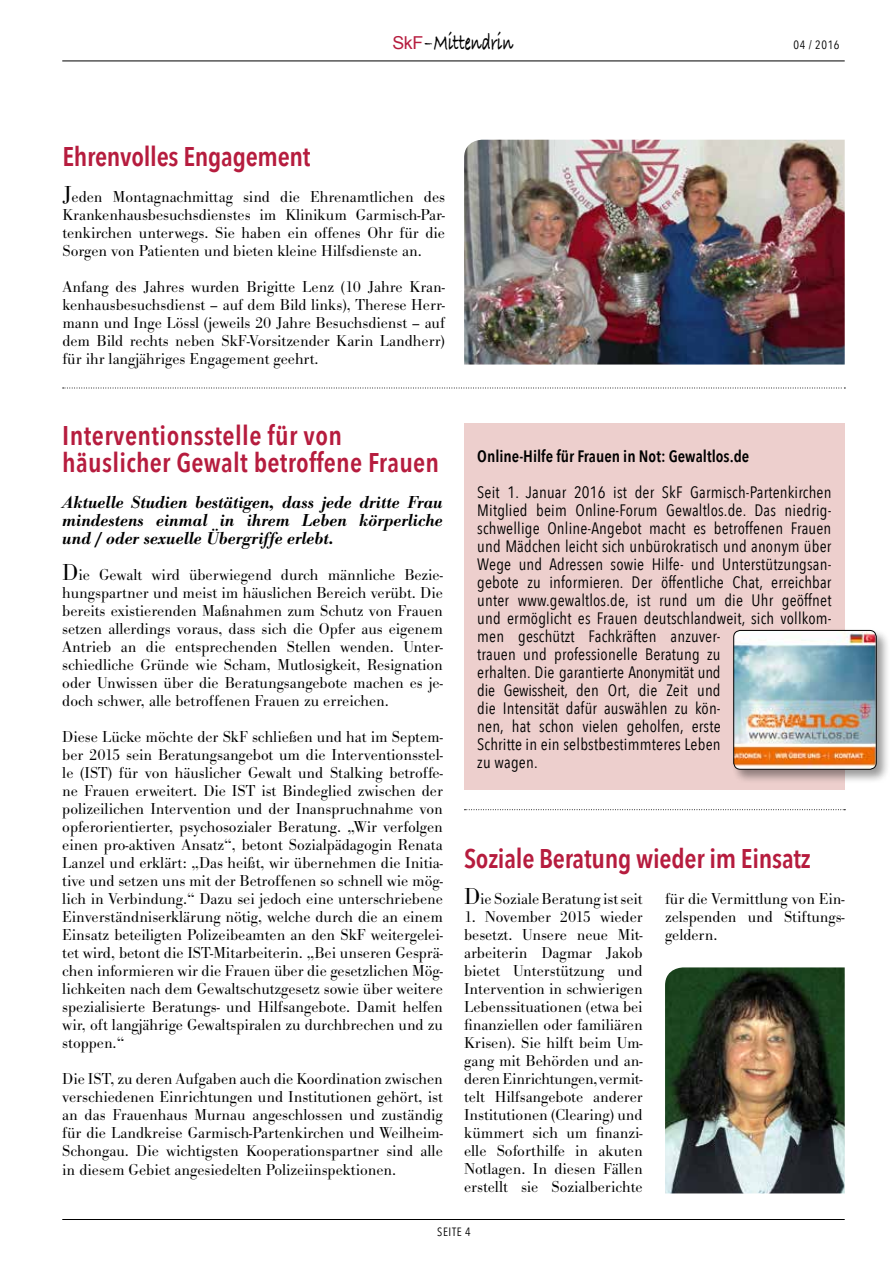
<style>
.page{position:relative;width:893px;height:1263px;background:#fff}
.page>*{position:absolute;margin:0;border:0;box-sizing:border-box;transform-origin:0 0}
.t1{font:600 27px/27px "Avenir Next Condensed";letter-spacing:.005em;color:#b61c3e}
.t2{font:24.3px "Bradley Hand ITCTT Bold";color:#000;scale:.67 1}
.t3{font:italic 600 18px/18px "Bodoni Antiqua T";color:#000;text-align:justify}
.t4{font:300 16.5px/18px "Bodoni Antiqua T";color:#000;text-align:justify}
.t5{font:16.5px/18px "Avenir Next Condensed";letter-spacing:.01em;color:#000}
.t6{font:600 16.5px "Avenir Next Condensed";color:#000}
.t7{font:12px "Avenir Next Condensed";letter-spacing:.05em;color:#000}
.s1{font-family:"Arial";font-size:17.85px;color:#b61c3e}
.s2{font-size:24px}
</style>
<div class="page">
<hr style="left:62px;top:61px;width:783px;height:1px;background:#000">
<hr style="left:62px;top:1219px;width:783px;height:1px;background:#000">
<div style="left:464px;top:423px;width:381px;height:367px;background:#edcfcd"></div>
<div style="left:731px;top:628px;width:160px;height:156px;background:#000;opacity:.4"></div>
<img style="left:734px;top:630px;width:142px;height:139px">
<div style="left:733px;top:630px;width:144px;height:139px;border:1px solid #000;border-radius:7px"></div>
<svg style="left:63px;top:388px;width:782px;height:1px"></svg>
<img style="left:464px;top:140px;width:381px;height:224px">
<img style="left:665px;top:967px;width:180px;height:226px">
<svg style="left:464px;top:809px;width:381px;height:1px"></svg>
<h2 class="t2" style="left:392px;top:23px;width:182px"><span class="s1">SkF</span>– Mittendrin</h2>
<h1 class="t1" style="left:62px;top:143px;width:250px">Ehrenvolles Engagement</h1>
<p class="t4" style="left:62px;top:187px;width:384px"><span class="s2">J</span>eden Montagnachmittag sind die Ehrenamtlichen des Krankenhausbesuchsdienstes im Klinikum Garmisch-Par&shy;tenkirchen unterwegs. Sie haben ein offenes Ohr für die Sorgen von Patienten und bieten kleine Hilfsdienste an.</p>
<p class="t4" style="left:62px;top:277px;width:384px">Anfang des Jahres wurden Brigitte Lenz (10 Jahre Kran&shy;kenhausbesuchsdienst – auf dem Bild links), Therese Herr&shy;mann und Inge Lössl (jeweils 20 Jahre Besuchsdienst – auf dem Bild rechts neben SkF-Vorsitzender Karin Landherr) für ihr langjähriges Engagement geehrt.</p>
<p class="t7" style="left:793px;top:37px;width:48px">04 / 2016</p>
<h1 class="t1" style="left:62px;top:422px;width:378px">Interventionsstelle für von häuslicher Gewalt betroffene Frauen</h1>
<p class="t3" style="left:62px;top:494px;width:382px">Aktuelle Studien bestätigen, dass jede dritte Frau mindestens einmal in ihrem Leben körperliche und / oder sexuelle Übergriffe erlebt.</p>
<p class="t4" style="left:62px;top:566px;width:382px"><span class="s2">D</span>ie Gewalt wird überwiegend durch männliche Bezie&shy;hungspartner und meist im häuslichen Bereich verübt. Die bereits existierenden Maßnahmen zum Schutz von Frauen setzen allerdings voraus, dass sich die Opfer aus eigenem Antrieb an die entsprechenden Stellen wenden. Unter&shy;schiedliche Gründe wie Scham, Mutlosigkeit, Resignation oder Unwissen über die Beratungsangebote machen es je&shy;doch schwer, alle betroffenen Frauen zu erreichen.</p>
<p class="t4" style="left:62px;top:728px;width:382px">Diese Lücke möchte der SkF schließen und hat im Septem&shy;ber 2015 sein Beratungsangebot um die Interventionsstel&shy;le (IST) für von häuslicher Gewalt und Stalking betroffe&shy;ne Frauen erweitert. Die IST ist Bindeglied zwischen der polizeilichen Intervention und der Inanspruchnahme von opferorientierter, psychosozialer Beratung. „Wir verfolgen einen pro-aktiven Ansatz“, betont Sozialpädagogin Renata Lanzel und erklärt: „Das heißt, wir übernehmen die Initia&shy;tive und setzen uns mit der Betroffenen so schnell wie mög&shy;lich in Verbindung.“ Dazu sei jedoch eine unterschriebene Einverständniserklärung nötig, welche durch die an einem Einsatz beteiligten Polizeibeamten an den SkF weitergelei&shy;tet wird, betont die IST-Mitarbeiterin. „Bei unseren Gesprä&shy;chen informieren wir die Frauen über die gesetzlichen Mög&shy;lichkeiten nach dem Gewaltschutzgesetz sowie über weitere spezialisierte Beratungs- und Hilfsangebote. Damit helfen wir, oft langjährige Gewaltspiralen zu durchbrechen und zu stoppen.“</p>
<p class="t4" style="left:62px;top:1070px;width:382px">Die IST, zu deren Aufgaben auch die Koordination zwischen verschiedenen Einrichtungen und Institutionen gehört, ist an das Frauenhaus Murnau angeschlossen und zuständig für die Landkreise Garmisch-Partenkirchen und Weilheim-Schongau. Die wichtigsten Kooperationspartner sind alle in diesem Gebiet angesiedelten Polizeiinspektionen.</p>
<p class="t6" style="left:477px;top:446px;width:274px">Online-Hilfe für Frauen in Not: Gewaltlos.de</p>
<p class="t5" style="left:477px;top:483px;width:356px">Seit 1. Januar 2016 ist der SkF Garmisch-Partenkirchen Mitglied beim Online-Forum Gewaltlos.de. Das niedrig&shy;schwellige Online-Angebot macht es betroffenen Frauen und Mädchen leicht sich unbürokratisch und anonym über Wege und Adressen sowie Hilfe- und Unterstützungsan&shy;gebote zu informieren. Der öffentliche Chat, erreichbar unter www.gewaltlos.de, ist rund um die Uhr geöffnet und ermöglicht es Frauen deutschlandweit, sich vollkom&shy;men geschützt Fachkräften anzuver-<br>trauen und professionelle Beratung zu<br>erhalten. Die garantierte Anonymität und<br>die Gewissheit, den Ort, die Zeit und<br>die Intensität dafür auswählen zu kön-<br>nen, hat schon vielen geholfen, erste<br>Schritte in ein selbstbestimmteres Leben<br>zu wagen.</p>
<h1 class="t1" style="left:464px;top:845px;width:348px">Soziale Beratung wieder im Einsatz</h1>
<p class="t4" style="left:464px;top:890px;width:180px"><span class="s2">D</span>ie Soziale Beratung ist seit</p>
<p class="t4" style="left:464px;top:908px;width:180px">1. November 2015 wieder besetzt. Unsere neue Mit&shy;arbeiterin Dagmar Jakob bietet Unterstützung und Intervention in schwierigen Lebenssituationen (etwa bei finanziellen oder familiären Krisen). Sie hilft beim Um&shy;gang mit Behörden und an&shy;deren Einrichtungen, vermit&shy;telt Hilfsangebote anderer Institutionen (Clearing) und kümmert sich um finanzi&shy;elle Soforthilfe in akuten Notlagen. In diesen Fällen erstellt sie Sozialberichte</p>
<p class="t4" style="left:665px;top:890px;width:181px">für die Vermittlung von Ein&shy;zelspenden und Stiftungs&shy;geldern.</p>
<p class="t7" style="left:437px;top:1224px;width:35px">SEITE 4</p>
</div>
